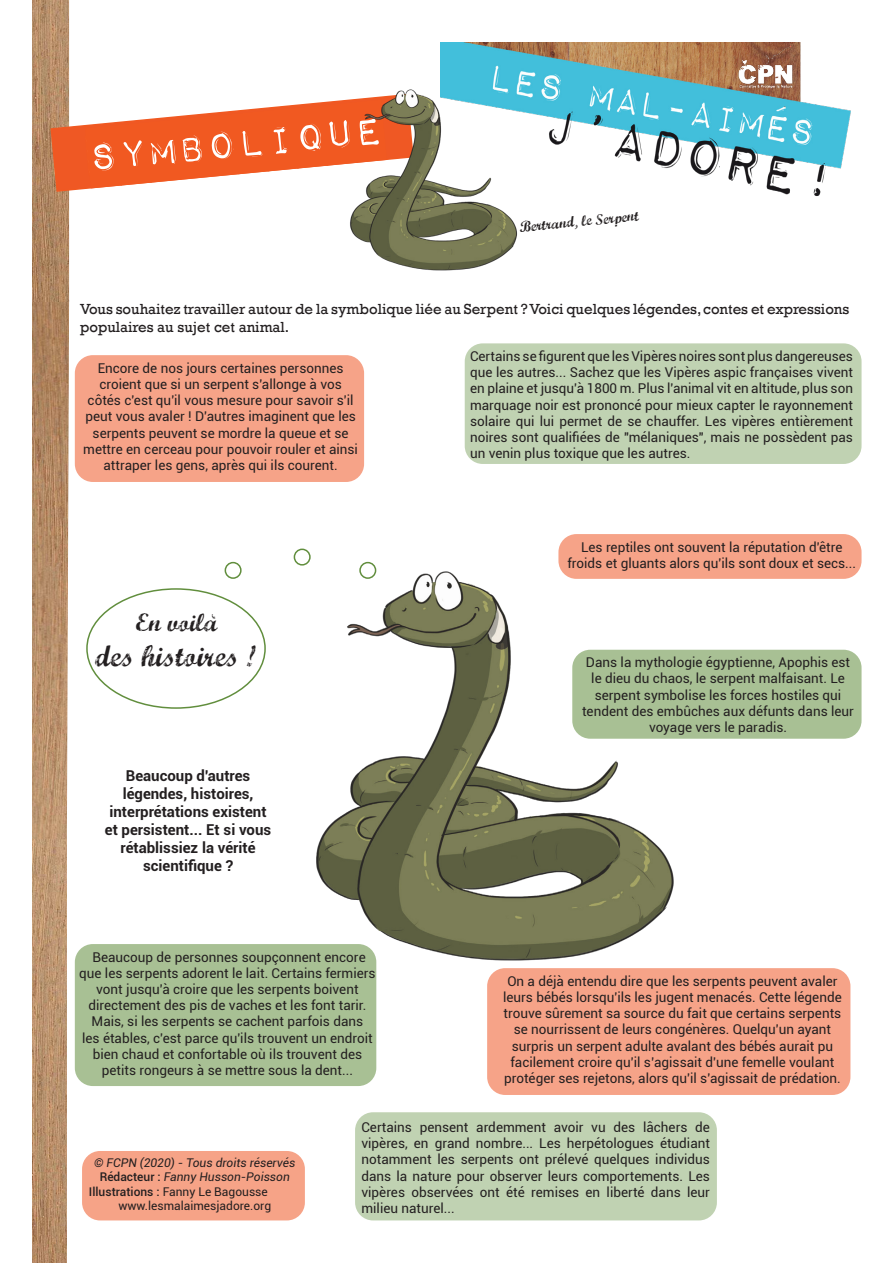
<style>
.page{position:relative;width:893px;height:1263px;background:#fff}
.page>*{position:absolute;margin:0;border:0;box-sizing:border-box;transform-origin:0 0}
.t1{font:49.5px "Impact Label";color:#f15921}
.t2{font:30px "Marcelle Script";color:#231f20}
.t3{font:25.5px "Marcelle Script";color:#231f20}
.t4{font:15px/18px "Rockwell";color:#231f20}
.t5{font:700 15px/18px "Roboto";color:#231f20;text-align:center}
.t6{font:15px "Marcelle Script";color:#231f20}
.t7{font:13.5px/16.2px "Roboto";color:#231f20;text-align:center}
.t8{font:italic 12px/14.4px "Roboto";color:#231f20;text-align:center}
.t9{font:12px "Roboto";color:#231f20}
.s1{font-weight:500;font-style:normal}
.s2{font-weight:500}
</style>
<div class="page">
<img style="left:212px;top:351px;width:540px;height:681px">
<img style="left:32px;top:302px;width:37px;height:537px">
<img style="left:32px;top:839px;width:35px;height:424px">
<img style="left:32px;top:0;width:37px;height:302px">
<img style="left:553px;top:43px;width:298px;height:153px">
<svg style="left:50px;top:93px;width:252px;height:100px"></svg>
<div style="left:355px;top:1112px;width:362px;height:108px;background:#c0d2b2;border-radius:18px"></div>
<div style="left:75px;top:355px;width:289px;height:127px;background:#f6a388;border-radius:18px"></div>
<div style="left:465px;top:343px;width:396px;height:121px;background:#c0d2b2;border-radius:18px"></div>
<div style="left:359px;top:562px;width:17px;height:17px;border:2px solid #618e3d;border-radius:50%"></div>
<div style="left:294px;top:549px;width:17px;height:17px;border:2px solid #618e3d;border-radius:50%"></div>
<div style="left:225px;top:562px;width:17px;height:17px;border:2px solid #618e3d;border-radius:50%"></div>
<img style="left:302px;top:42px;width:251px;height:229px">
<img style="left:728px;top:42px;width:76px;height:81px">
<div style="left:75px;top:944px;width:301px;height:142px;background:#a8c094;border-radius:18px"></div>
<div style="left:487px;top:968px;width:363px;height:127px;background:#f6a388;border-radius:18px"></div>
<div style="left:558px;top:534px;width:303px;height:45px;background:#f6a388;border-radius:18px"></div>
<div style="left:572px;top:650px;width:289px;height:89px;background:#a8c094;border-radius:18px"></div>
<div style="left:82px;top:1151px;width:223px;height:69px;background:#f6a387;border-radius:18px"></div>
<svg style="left:212px;top:613px;width:5px;height:6px"></svg>
<p class="t1" style="left:86px;top:127px;width:297px;rotate:-5deg">symbolique</p>
<p class="t6" style="left:518px;top:217px;width:121px;rotate:-6deg">Bertrand, le Serpent</p>
<p class="t4" style="left:80px;top:300px;width:771px">Vous souhaitez travailler autour de la symbolique liée au Serpent ? Voici quelques légendes, contes et expressions populaires au sujet cet animal.</p>
<p class="t7" style="left:83px;top:359px;width:276px">Encore de nos jours certaines personnes croient que si un serpent s'allonge à vos côtés c'est qu'il vous mesure pour savoir s'il peut vous avaler ! D'autres imaginent que les serpents peuvent se mordre la queue et se mettre en cerceau pour pouvoir rouler et ainsi attraper les gens, après qui ils courent.</p>
<p class="t3" style="left:135px;top:604px;width:83px">En voilà</p>
<p class="t2" style="left:95px;top:635px;width:163px">des histoires !</p>
<p class="t5" style="left:105px;top:766px;width:168px">Beaucoup d'autres légendes, histoires, interprétations existent et persistent... Et si vous rétablissiez la vérité scientifique ?</p>
<p class="t7" style="left:79px;top:948px;width:298px">Beaucoup de personnes soupçonnent encore que les serpents adorent le lait. Certains fermiers vont jusqu'à croire que les serpents boivent directement des pis de vaches et les font tarir.<br>Mais, si les serpents se cachent parfois dans<br>les étables, c'est parce qu'ils trouvent un endroit bien chaud et confortable où ils trouvent des petits rongeurs à se mettre sous la dent...</p>
<p class="t7" style="left:470px;top:348px;width:384px;text-align:justify">Certains se figurent que les Vipères noires sont plus dangereuses que les autres... Sachez que les Vipères aspic françaises vivent en plaine et jusqu'à 1800 m. Plus l'animal vit en altitude, plus son marquage noir est prononcé pour mieux capter le rayonnement solaire qui lui permet de se chauffer. Les vipères entièrement noires sont qualifiées de "mélaniques", mais ne possèdent pas un venin plus toxique que les autres.</p>
<p class="t7" style="left:567px;top:538px;width:290px">Les reptiles ont souvent la réputation d'être froids et gluants alors qu'ils sont doux et secs...</p>
<p class="t7" style="left:582px;top:654px;width:273px">Dans la mythologie égyptienne, Apophis est le dieu du chaos, le serpent malfaisant. Le serpent symbolise les forces hostiles qui tendent des embûches aux défunts dans leur voyage vers le paradis.</p>
<p class="t7" style="left:503px;top:972px;width:340px">On a déjà entendu dire que les serpents peuvent avaler leurs bébés lorsqu'ils les jugent menacés. Cette légende trouve sûrement sa source du fait que certains serpents se nourrissent de leurs congénères. Quelqu'un ayant surpris un serpent adulte avalant des bébés aurait pu facilement croire qu'il s’agissait d'une femelle voulant protéger ses rejetons, alors qu'il s'agissait de prédation.</p>
<p class="t8" style="left:94px;top:1155px;width:203px">© FCPN (2020) - Tous droits réservés<br><span class="s1">Rédacteur :</span> Fanny Husson-Poisson</p>
<p class="t9" style="left:89px;top:1183px;width:180px"><span class="s2">Illustrations :</span> Fanny Le Bagousse</p>
<p class="t9" style="left:118px;top:1197px;width:154px">www.lesmalaimesjadore.org</p>
<p class="t7" style="left:361px;top:1118px;width:350px;text-align:justify">Certains pensent ardemment avoir vu des lâchers de vipères, en grand nombre... Les herpétologues étudiant notamment les serpents ont prélevé quelques individus dans la nature pour observer leurs comportements. Les vipères observées ont été remises en liberté dans leur milieu naturel...</p>
</div>
